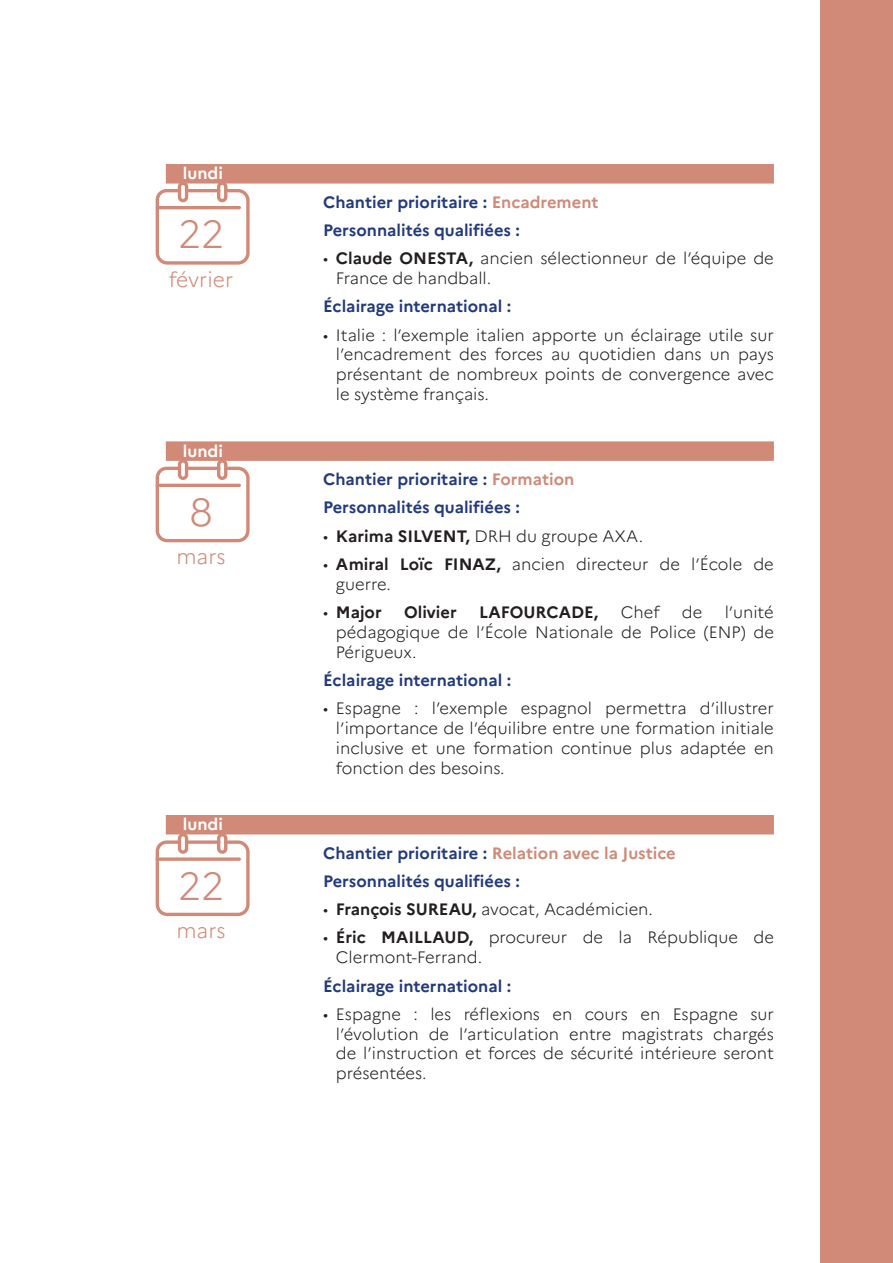
<style>
.page{position:relative;width:893px;height:1263px;background:#fff}
.page>*{position:absolute;margin:0;border:0;box-sizing:border-box;transform-origin:0 0}
.date{font:300 39px "Marianne";color:#d08a77}
.date-2{font:300 21px "Marianne";color:#d08a77}
.t1{font:300 16.5px/19.8px "Marianne";color:#231f20;text-align:justify}
.sous-titre{font:700 16.5px "Marianne";color:#233b7d}
.texte{font:700 16.5px "Marianne";color:#233b7d}
.texte-2{font:700 16.5px "Marianne";color:#d08a77}
.t2{font:700 16.5px "Marianne";color:#231f20}
.filet_date{font:700 16.5px "Marianne";color:#fff}
.s1{color:#d08a77}
.s2{font-weight:700}
.s3{font-weight:300}
.s4{color:#233b7d}
</style>
<div class="page">
<div style="left:821px;top:0;width:72px;height:1263px;background:#d08a77"></div>
<svg style="left:156px;top:182px;width:94px;height:83px"></svg>
<div style="left:166px;top:164px;width:608px;height:20px;background:#d08a77"></div>
<div style="left:166px;top:441px;width:608px;height:20px;background:#d08a77"></div>
<div style="left:166px;top:815px;width:608px;height:19px;background:#d08a77"></div>
<svg style="left:156px;top:459px;width:94px;height:83px"></svg>
<svg style="left:156px;top:833px;width:94px;height:83px"></svg>
<p class="filet_date" style="left:183px;top:163px;width:42px">lundi</p>
<p class="date" style="left:178px;top:210px;width:48px">22</p>
<p class="date-2" style="left:169px;top:266px;width:66px">février</p>
<p class="filet_date" style="left:183px;top:441px;width:42px">lundi</p>
<p class="date" style="left:189px;top:488px;width:25px">8</p>
<p class="date-2" style="left:176px;top:544px;width:51px">mars</p>
<p class="filet_date" style="left:183px;top:814px;width:42px">lundi</p>
<p class="date" style="left:178px;top:862px;width:48px">22</p>
<p class="date-2" style="left:176px;top:918px;width:51px">mars</p>
<p class="texte" style="left:323px;top:192px;width:277px">Chantier prioritaire : <span class="s1">Encadrement</span></p>
<p class="sous-titre" style="left:323px;top:220px;width:198px">Personnalités qualifiées :</p>
<p class="t1" style="left:336px;top:248px;width:439px;text-indent:-13px">• <span class="s2">Claude ONESTA,</span> ancien sélectionneur de l’équipe de<br>France de handball.</p>
<p class="sous-titre" style="left:323px;top:296px;width:190px">Éclairage international :</p>
<p class="t1" style="left:336px;top:325px;width:439px;text-indent:-13px">• Italie : l’exemple italien apporte un éclairage utile sur l’encadrement des forces au quotidien dans un pays présentant de nombreux points de convergence avec le système français.</p>
<p class="texte" style="left:323px;top:469px;width:253px">Chantier prioritaire : <span class="s1">Formation</span></p>
<p class="sous-titre" style="left:323px;top:497px;width:198px">Personnalités qualifiées :</p>
<p class="t1" style="left:323px;top:526px;width:322px">• <span class="s2">Karima SILVENT,</span> DRH du groupe AXA.</p>
<p class="t1" style="left:336px;top:554px;width:439px;text-indent:-13px">• <span class="s2">Amiral Loïc FINAZ,</span> ancien directeur de l’École de guerre.</p>
<p class="t2" style="left:323px;top:602px;width:60px"><span class="s3">•</span> Major</p>
<p class="t2" style="left:404px;top:602px;width:54px">Olivier</p>
<p class="t2" style="left:479px;top:602px;width:121px">LAFOURCADE,</p>
<p class="t1" style="left:621px;top:602px;width:40px">Chef</p>
<p class="t1" style="left:682px;top:602px;width:22px">de</p>
<p class="t1" style="left:336px;top:602px;width:439px;text-indent:389px">l’unité pédagogique de l’École Nationale de Police (ENP) de Périgueux.</p>
<p class="sous-titre" style="left:323px;top:670px;width:190px">Éclairage international :</p>
<p class="t1" style="left:336px;top:698px;width:439px;text-indent:-13px">• Espagne : l’exemple espagnol permettra d’illustrer l’importance de l’équilibre entre une formation initiale inclusive et une formation continue plus adaptée en fonction des besoins.</p>
<p class="texte-2" style="left:323px;top:842px;width:354px"><span class="s4">Chantier prioritaire :</span> Relation avec la Justice</p>
<p class="sous-titre" style="left:323px;top:871px;width:198px">Personnalités qualifiées :</p>
<p class="t1" style="left:323px;top:899px;width:331px">• <span class="s2">François SUREAU,</span> avocat, Académicien.</p>
<p class="t1" style="left:336px;top:928px;width:439px;text-indent:-13px">• <span class="s2">Éric MAILLAUD,</span> procureur de la République de<br>Clermont-Ferrand.</p>
<p class="sous-titre" style="left:323px;top:976px;width:190px">Éclairage international :</p>
<p class="t1" style="left:336px;top:1004px;width:439px;text-indent:-13px">• Espagne : les réflexions en cours en Espagne sur l’évolution de l’articulation entre magistrats chargés de l’instruction et forces de sécurité intérieure seront présentées.</p>
</div>
